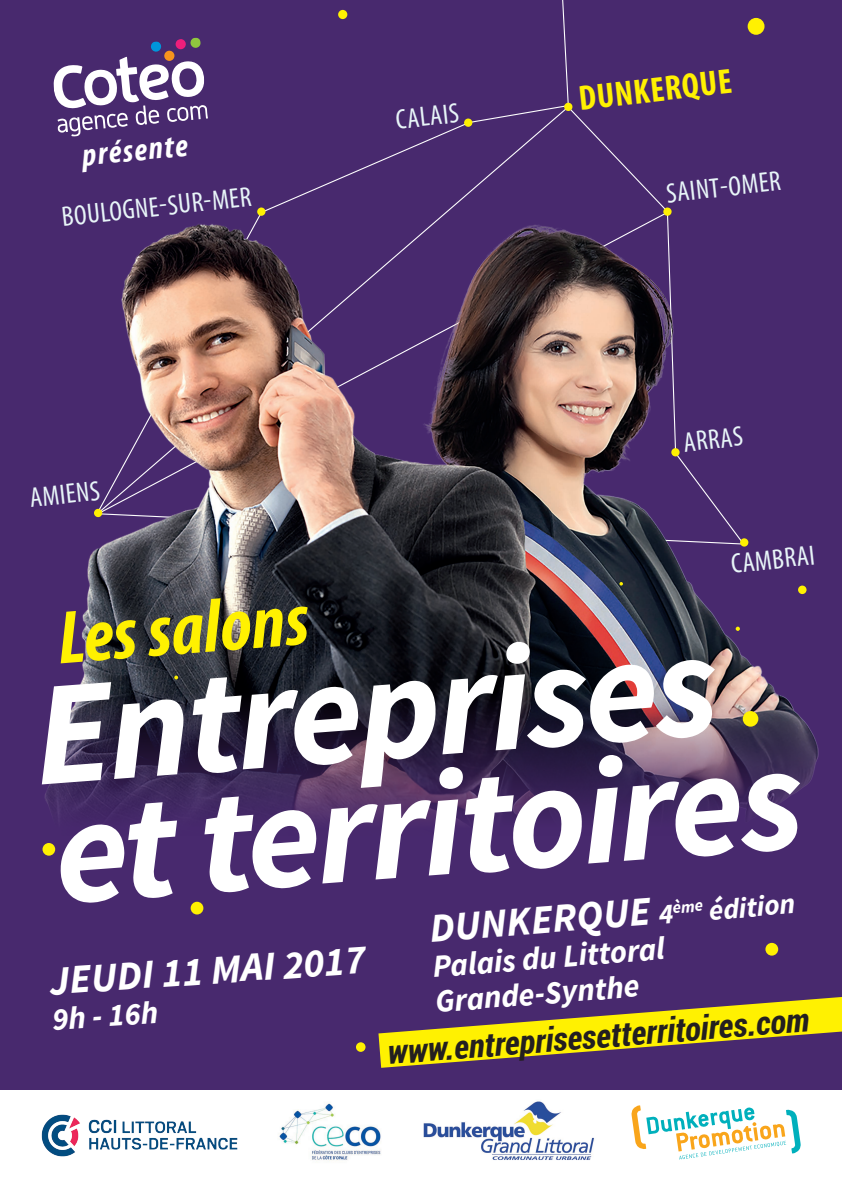
<style>
.page{position:relative;width:842px;height:1191px;background:#fff}
.page>*{position:absolute;margin:0;border:0;box-sizing:border-box;transform-origin:0 0}
.t1{font:italic 700 condensed 75.7px "Myriad Pro";color:#fff101}
.t2{font:italic 700 40.6px "Source Sans Pro";color:#fff}
.t3{font:700 condensed 35.2px "Myriad Pro";color:#fff101}
.t4{font:italic 700 33.4px "Roboto Condensed";color:#231f20}
.t5{font:italic 700 condensed 32.5px "Myriad Pro";color:#fff}
.t6{font:italic 700 31.7px/35.4px "Source Sans Pro";color:#fff}
.t7{font:condensed 28.2px "Myriad Pro";color:#e8f5f8}
.s1{font-size:28.6px}
</style>
<div class="page">
<div style="left:0;top:0;width:842px;height:1089px;background:#48296e"></div>
<svg style="left:266px;top:105px;width:399px;height:111px"></svg>
<svg style="left:564px;top:102px;width:9px;height:9px"></svg>
<div style="left:663px;top:207px;width:9px;height:9px;background:#fff101;border-radius:50%"></div>
<div style="left:464px;top:118px;width:9px;height:9px;background:#fff101;border-radius:50%"></div>
<div style="left:257px;top:207px;width:9px;height:9px;background:#fff101;border-radius:50%"></div>
<div style="left:338px;top:10px;width:9px;height:9px;background:#fff101;border-radius:50%"></div>
<img style="left:41px;top:216px;width:778px;height:599px">
<div style="left:748px;top:18px;width:16px;height:17px;background:#fff101;border-radius:50%"></div>
<svg style="left:736px;top:626px;width:4px;height:5px"></svg>
<div style="left:798px;top:585px;width:8px;height:9px;background:#fff101;border-radius:50%"></div>
<div style="left:43px;top:843px;width:12px;height:12px;background:#fff101;border-radius:50%"></div>
<div style="left:356px;top:1042px;width:9px;height:9px;background:#fff101;border-radius:50%"></div>
<div style="left:765px;top:943px;width:13px;height:12px;background:#fff101;border-radius:50%"></div>
<div style="left:191px;top:901px;width:12px;height:13px;background:#fff101;border-radius:50%"></div>
<svg style="left:619px;top:582px;width:4px;height:3px"></svg>
<svg style="left:42px;top:675px;width:141px;height:109px;background:#918d9e"></svg>
<svg style="left:60px;top:802px;width:117px;height:101px"></svg>
<svg style="left:193px;top:641px;width:607px;height:251px"></svg>
<div style="left:164px;top:50px;width:11px;height:11px;background:#f7931d;border-radius:50%"></div>
<div style="left:151px;top:41px;width:10px;height:11px;background:#0096db;border-radius:50%"></div>
<div style="left:175px;top:39px;width:11px;height:10px;background:#ee1e7b;border-radius:50%"></div>
<div style="left:190px;top:37px;width:11px;height:11px;background:#8fc63e;border-radius:50%"></div>
<svg style="left:53px;top:57px;width:155px;height:80px"></svg>
<svg style="left:378px;top:997px;width:464px;height:70px"></svg>
<img style="left:279px;top:1103px;width:102px;height:58px">
<img style="left:423px;top:1101px;width:171px;height:59px">
<svg style="left:631px;top:1105px;width:170px;height:54px"></svg>
<img style="left:41px;top:1114px;width:197px;height:43px">
<p class="t5" style="left:81px;top:134px;width:107px;rotate:-5deg">présente</p>
<p class="t7" style="left:60px;top:199px;width:192px;rotate:-6deg">BOULOGNE-SUR-MER</p>
<p class="t7" style="left:394px;top:103px;width:65px;rotate:-6deg">CALAIS</p>
<p class="t7" style="left:28px;top:481px;width:72px;rotate:-6deg">AMIENS</p>
<h1 class="t1" style="left:53px;top:592px;width:253px;rotate:-5deg">Les salons</h1>
<p class="t3" style="left:577px;top:76px;width:155px;rotate:-6deg">DUNKERQUE</p>
<p class="t7" style="left:665px;top:176px;width:116px;rotate:-6deg">SAINT-OMER</p>
<p class="t7" style="left:682px;top:425px;width:61px;rotate:-6deg">ARRAS</p>
<p class="t7" style="left:729px;top:547px;width:85px;rotate:-6deg">CAMBRAI</p>
<h2 class="t2" style="left:48px;top:954px;width:318px;rotate:-4deg">JEUDI 11 MAI 2017</h2>
<p class="t6" style="left:51px;top:1001px;width:107px;rotate:-4deg">9h - 16h</p>
<h2 class="t2" style="left:427px;top:902px;width:368px;rotate:-5deg">DUNKERQUE <span class="s1">4</span><sup>ème</sup> <span class="s1">édition</span></h2>
<p class="t6" style="left:431px;top:947px;width:234px;rotate:-4deg">Palais du Littoral<br>Grande-Synthe</p>
<p class="t4" style="left:385px;top:1027px;width:425px;rotate:-4deg">www.entreprisesetterritoires.com</p>
</div>
